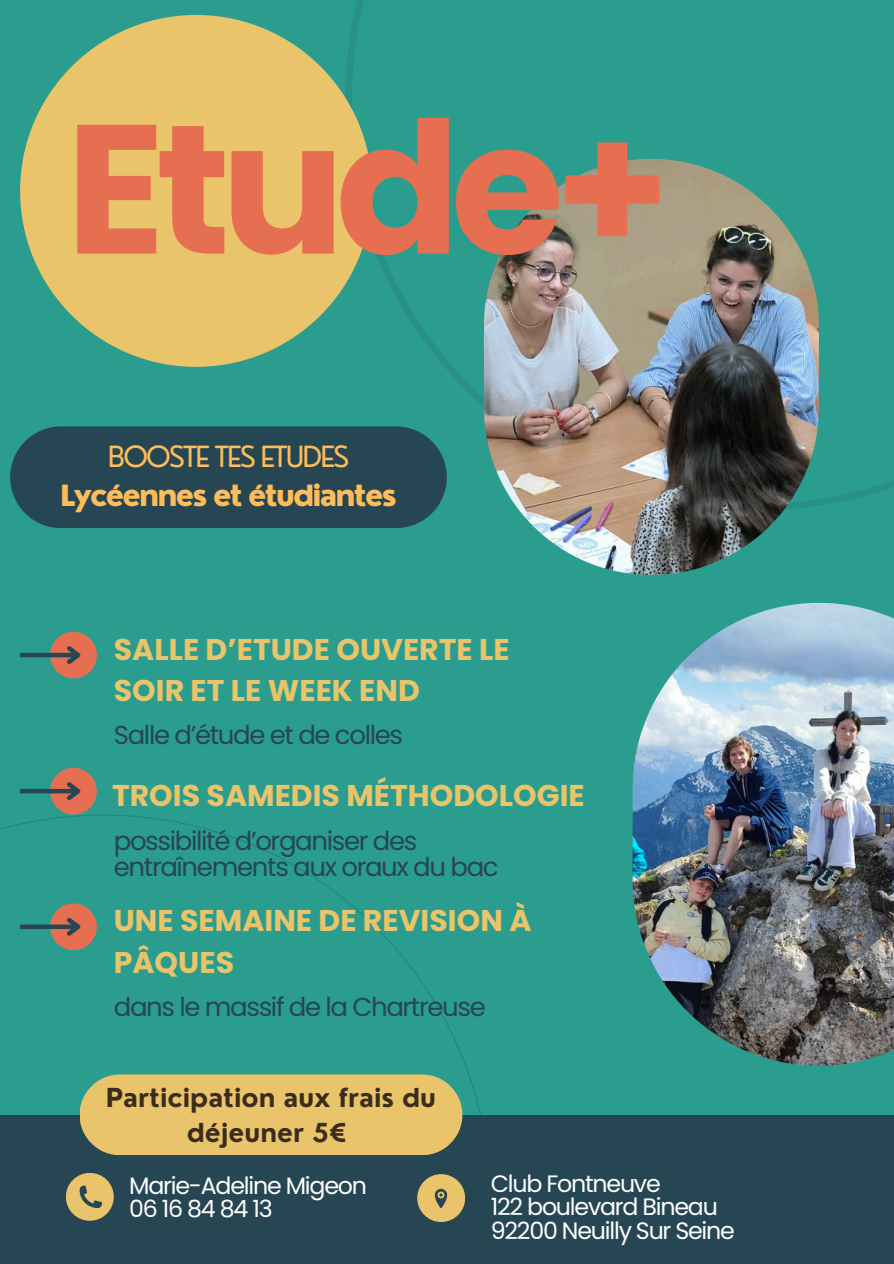
<style>
.page{position:relative;width:894px;height:1264px;background:#fff}
.page>*{position:absolute;margin:0;border:0;box-sizing:border-box;transform-origin:0 0}
.t1{font:700 183.6px "Poppins";letter-spacing:-.05em;color:#e76f51}
.t2{font:700 30px/41.7px "Poppins";color:#e9c46a}
.t3{font:800 28.5px/39.3px "Nourd";letter-spacing:-.065em;color:#ffbd59;text-align:center}
.t4{font:25.95px/25.8px "Poppins";letter-spacing:-.05em;color:#264653}
.t5{font:700 25.5px/34.8px "Nourd";color:#3b2c1c;text-align:center}
.t6{font:23.7px "Poppins";letter-spacing:-.05em;color:#fff}
.s1{font-weight:400}
</style>
<div class="page">
<div style="left:0;top:0;width:893px;height:1263px;background:#2a9d8f"></div>
<img style="left:632px;top:603px;width:261px;height:462px">
<div style="left:0;top:1114px;width:893px;height:149px;background:#264653"></div>
<div style="left:80px;top:1074px;width:382px;height:81px;background:#e9c46a;border-radius:40px"></div>
<svg style="left:345px;top:0;width:548px;height:510px"></svg>
<div style="left:10px;top:426px;width:436px;height:102px;background:#264653;border-radius:51px"></div>
<div style="left:66px;top:1172px;width:48px;height:48px;background:#e9c46a;border-radius:50%"></div>
<div style="left:417px;top:1174px;width:48px;height:47px;background:#e9c46a;border-radius:50%"></div>
<svg style="left:80px;top:1185px;width:22px;height:22px"></svg>
<svg style="left:434px;top:1188px;width:13px;height:19px"></svg>
<div style="left:20px;top:15px;width:352px;height:352px;background:#e9c46a;border-radius:50%"></div>
<img style="left:484px;top:159px;width:334px;height:416px;border-radius:167px">
<div style="left:50px;top:631px;width:47px;height:47px;background:#e76f51;border-radius:50%"></div>
<hr style="left:20px;top:653px;width:58px;height:4px;background:#264653">
<svg style="left:63px;top:646px;width:18px;height:18px"></svg>
<div style="left:50px;top:767px;width:47px;height:47px;background:#e76f51;border-radius:50%"></div>
<hr style="left:20px;top:789px;width:58px;height:4px;background:#264653">
<svg style="left:63px;top:782px;width:18px;height:19px"></svg>
<div style="left:50px;top:903px;width:47px;height:47px;background:#e76f51;border-radius:50%"></div>
<div style="left:20px;top:924px;width:58px;height:5px;background:#264653"></div>
<svg style="left:63px;top:917px;width:18px;height:19px"></svg>
<p class="t1" style="left:66px;top:61px;width:605px">Etude+</p>
<h3 class="t3" style="left:60px;top:436px;width:338px"><span class="s1">BOOSTE TES ETUDES<br></span>Lycéennes et étudiantes</h3>
<h2 class="t2" style="left:114px;top:628px;width:397px">SALLE D’ETUDE OUVERTE LE<br>SOIR ET LE WEEK END</h2>
<p class="t4" style="left:114px;top:722px;width:291px">Salle d’étude et de colles</p>
<p class="t2" style="left:112px;top:775px;width:474px">TROIS SAMEDIS MÉTHODOLOGIE</p>
<p class="t4" style="left:114px;top:827px;width:386px">possibilité d’organiser des entraînements aux oraux du bac</p>
<p class="t2" style="left:114px;top:900px;width:419px">UNE SEMAINE DE REVISION À<br>PÂQUES</p>
<p class="t4" style="left:114px;top:994px;width:373px">dans le massif de la Chartreuse</p>
<p class="t5" style="left:106px;top:1080px;width:332px">Participation aux frais du déjeuner 5€</p>
<h2 class="t6" style="left:129px;top:1168px;width:239px">Marie-Adeline Migeon</h2>
<h4 class="t6" style="left:129px;top:1192px;width:145px">06 16 84 84 13</h4>
<p class="t6" style="left:490px;top:1166px;width:171px">Club Fontneuve</p>
<h2 class="t6" style="left:490px;top:1190px;width:228px">122 boulevard Bineau</h2>
<p class="t6" style="left:490px;top:1214px;width:245px">92200 Neuilly Sur Seine</p>
</div>
